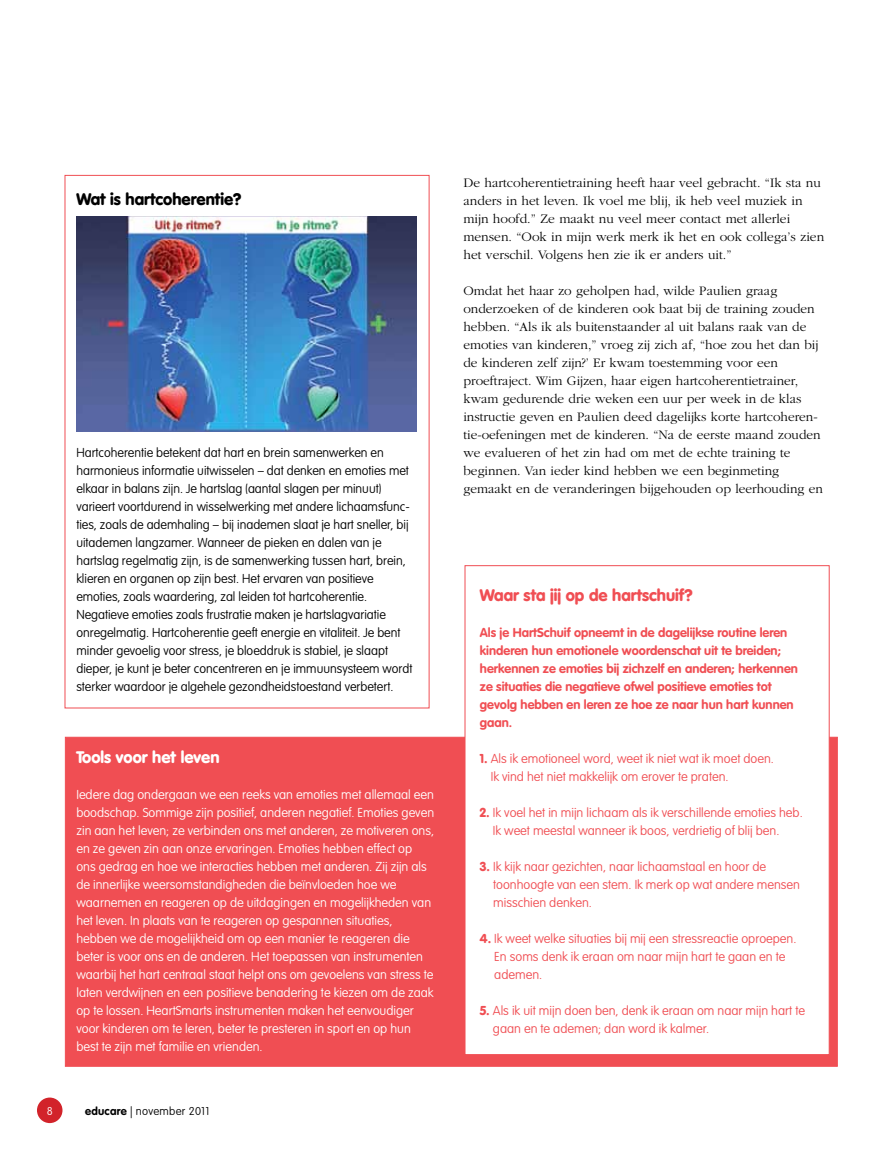
<style>
.page{position:relative;width:893px;height:1149px;background:#fff}
.page>*{position:absolute;margin:0;border:0;box-sizing:border-box;transform-origin:0 0}
.t1{font:900 16.5px "VAG Rounded";color:#f04e53}
.t2{font:900 16.5px "VAG Rounded";color:#000}
.t3{font:900 16.5px "VAG Rounded";color:#fff}
.t4{font:300 13.5px/18px "Garamond";color:#000}
.t5{font:100 12.75px/18px "VAG Rounded Std";color:#fff}
.t6{font:100 12.75px/18px "VAG Rounded Std";color:#000}
.t7{font:100 12.75px/18px "VAG Rounded Std";color:#f04e53}
.t8{font:700 12.75px/18px "VAG Rounded";color:#f04e53}
.t9{font:100 11.25px "VAG Rounded Std";letter-spacing:.025em;color:#000}
.t10{font:100 11.25px "VAG Rounded Std";color:#fff}
.s1{font-family:"VAG Rounded";font-weight:700}
.s2{font-family:"VAG Rounded";font-weight:900}
</style>
<div class="page">
<div style="left:37px;top:1097px;width:25px;height:25px;background:#d2232a;border-radius:50%"></div>
<div style="left:65px;top:736px;width:773px;height:330px;background:#f04e53;border:1px solid #f04e53"></div>
<div style="left:465px;top:565px;width:365px;height:489px;background:#fff;border:1px solid #f04e53"></div>
<img style="left:76px;top:216px;width:341px;height:216px">
<p class="t2" style="left:76px;top:189px;width:167px">Wat is hartcoherentie?</p>
<p class="t6" style="left:76px;top:443px;width:337px">Hartcoherentie betekent dat hart en brein samenwerken en harmonieus informatie uitwisselen – dat denken en emoties met elkaar in balans zijn. Je hartslag (aantal slagen per minuut) varieert voortdurend in wisselwerking met andere lichaamsfunc&shy;ties, zoals de ademhaling – bij inademen slaat je hart sneller, bij uitademen langzamer. Wanneer de pieken en dalen van je hartslag regelmatig zijn, is de samenwerking tussen hart, brein, klieren en organen op zijn best. Het ervaren van positieve emoties, zoals waardering, zal leiden tot hartcoherentie.<br>Negatieve emoties zoals frustratie maken je hartslagvariatie onregelmatig. Hartcoherentie geeft energie en vitaliteit. Je bent minder gevoelig voor stress, je bloeddruk is stabiel, je slaapt dieper, je kunt je beter concentreren en je immuunsysteem wordt sterker waardoor je algehele gezondheidstoestand verbetert.</p>
<p class="t3" style="left:76px;top:747px;width:145px">Tools voor het leven</p>
<p class="t5" style="left:76px;top:785px;width:359px">Iedere dag ondergaan we een reeks van emoties met allemaal een boodschap. Sommige zijn positief, anderen negatief. Emoties geven zin aan het leven; ze verbinden ons met anderen, ze motiveren ons, en ze geven zin aan onze ervaringen. Emoties hebben effect op ons gedrag en hoe we interacties hebben met anderen. Zij zijn als de innerlijke weersomstandigheden die beïnvloeden hoe we waarnemen en reageren op de uitdagingen en mogelijkheden van het leven. In plaats van te reageren op gespannen situaties, hebben we de mogelijkheid om op een manier te reageren die beter is voor ons en de anderen. Het toepassen van instrumenten waarbij het hart centraal staat helpt ons om gevoelens van stress te laten verdwijnen en een positieve benadering te kiezen om de zaak op te lossen. HeartSmarts instrumenten maken het eenvoudiger voor kinderen om te leren, beter te presteren in sport en op hun best te zijn met familie en vrienden.</p>
<p class="t10" style="left:47px;top:1103px;width:8px">8</p>
<p class="t9" style="left:85px;top:1104px;width:126px"><span class="s1">educare</span> | november 2011</p>
<p class="t4" style="left:463px;top:174px;width:362px">De hartcoherentietraining heeft haar veel gebracht. “Ik sta nu anders in het leven. Ik voel me blij, ik heb veel muziek in mijn hoofd.” Ze maakt nu veel meer contact met allerlei mensen. “Ook in mijn werk merk ik het en ook collega’s zien het verschil. Volgens hen zie ik er anders uit.”</p>
<p class="t4" style="left:463px;top:282px;width:361px">Omdat het haar zo geholpen had, wilde Paulien graag onderzoeken of de kinderen ook baat bij de training zouden hebben. “Als ik als buitenstaander al uit balans raak van de emoties van kinderen,” vroeg zij zich af, “hoe zou het dan bij de kinderen zelf zijn?’ Er kwam toestemming voor een proeftraject. Wim Gijzen, haar eigen hartcoherentietrainer, kwam gedurende drie weken een uur per week in de klas instructie geven en Paulien deed dagelijks korte hartcoheren&shy;tie-oefeningen met de kinderen. “Na de eerste maand zouden we evalueren of het zin had om met de echte training te beginnen. Van ieder kind hebben we een beginmeting gemaakt en de veranderingen bijgehouden op leerhouding en</p>
<p class="t1" style="left:480px;top:585px;width:214px">Waar sta jij op de hartschuif?</p>
<p class="t8" style="left:480px;top:623px;width:320px">Als je HartSchuif opneemt in de dagelijkse routine leren kinderen hun emotionele woordenschat uit te breiden; herkennen ze emoties bij zichzelf en anderen; herkennen ze situaties die negatieve ofwel positieve emoties tot gevolg hebben en leren ze hoe ze naar hun hart kunnen gaan.</p>
<p class="t7" style="left:491px;top:749px;width:285px;text-indent:-11px"><span class="s2">1.</span> Als ik emotioneel word, weet ik niet wat ik moet doen.<br>Ik vind het niet makkelijk om erover te praten.</p>
<p class="t7" style="left:493px;top:804px;width:311px;text-indent:-13px"><span class="s2">2.</span> Ik voel het in mijn lichaam als ik verschillende emoties heb.<br>Ik weet meestal wanneer ik boos, verdrietig of blij ben.</p>
<p class="t7" style="left:493px;top:858px;width:308px;text-indent:-13px"><span class="s2">3.</span> Ik kijk naar gezichten, naar lichaamstaal en hoor de toonhoogte van een stem. Ik merk op wat andere mensen misschien denken.</p>
<p class="t7" style="left:494px;top:930px;width:304px;text-indent:-14px"><span class="s2">4.</span> Ik weet welke situaties bij mij een stressreactie oproepen.<br>En soms denk ik eraan om naar mijn hart te gaan en te ademen.</p>
<p class="t7" style="left:493px;top:1002px;width:314px;text-indent:-13px"><span class="s2">5.</span> Als ik uit mijn doen ben, denk ik eraan om naar mijn hart te gaan en te ademen; dan word ik kalmer.</p>
</div>
